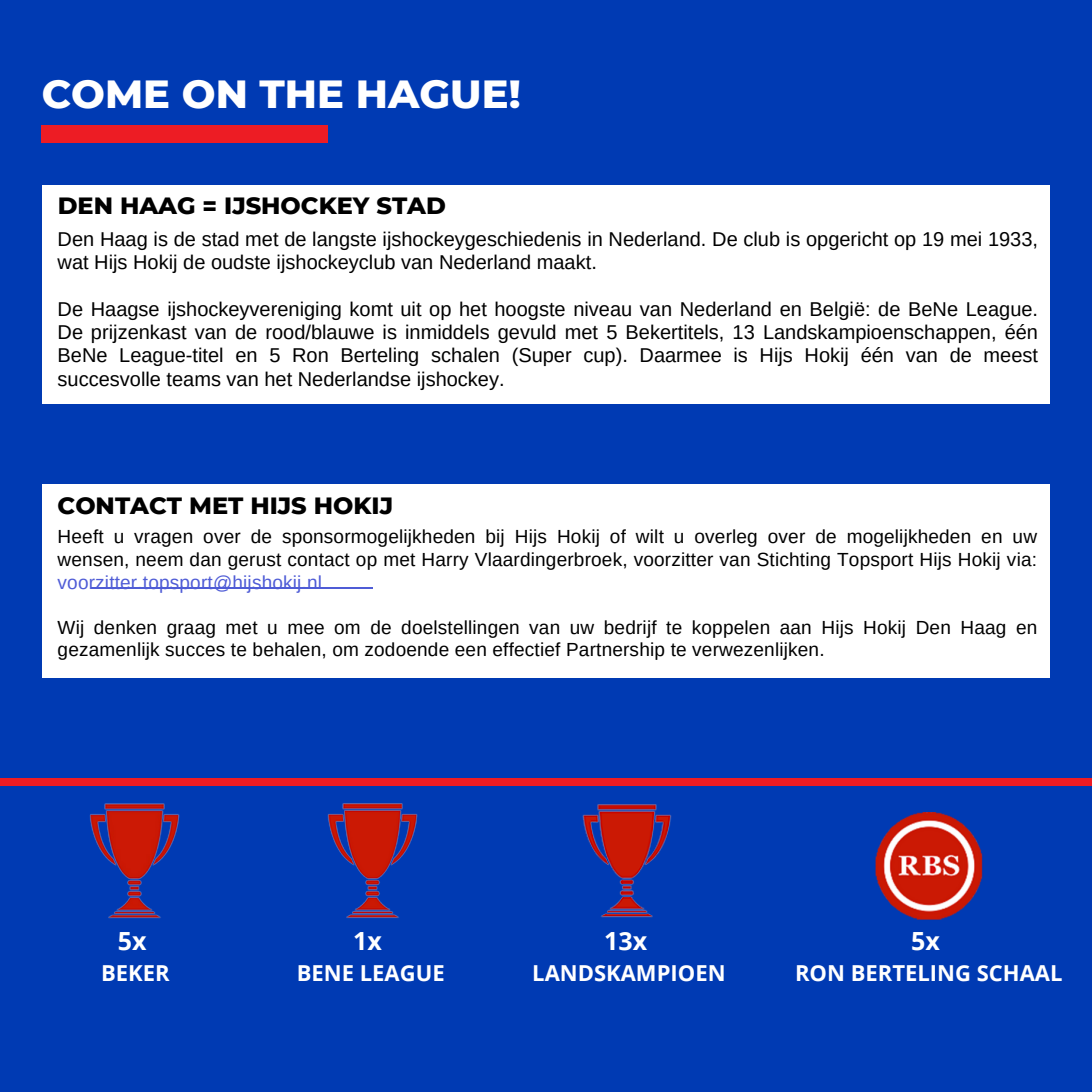
<style>
.page{position:relative;width:1092px;height:1092px;background:#fff}
.page>*{position:absolute;margin:0;border:0;box-sizing:border-box;transform-origin:0 0}
.t1{font:800 40px "Montserrat";color:#fff}
.t2{font:700 25px "Open Sans";color:#fff}
.t3{font:800 24px "Montserrat";color:#000}
.t4{font:700 22px "Open Sans";color:#fff}
.t5{font:20px/23.2px "Arimo";color:#000}
.t6{font:19px/22.5px "Arimo";letter-spacing:.01em;color:#000;text-align:justify}
.s1{color:#4f5cd6}
</style>
<div class="page">
<div style="left:0;top:0;width:1091px;height:1091px;background:#003ab3"></div>
<div style="left:42px;top:126px;width:285px;height:16px;background:#ed1c24"></div>
<div style="left:0;top:777px;width:1091px;height:17px;background:#ee1c23"></div>
<div style="left:42px;top:185px;width:1007px;height:219px;background:#fff"></div>
<div style="left:42px;top:484px;width:1007px;height:194px;background:#fff"></div>
<hr style="left:91px;top:588px;width:281px;height:1px;background:#4f5cd6">
<div style="left:0;top:785px;width:1091px;height:202px;background:#003ab3"></div>
<img style="left:89px;top:803px;width:91px;height:116px">
<img style="left:327px;top:803px;width:91px;height:115px">
<img style="left:582px;top:804px;width:90px;height:114px">
<img style="left:875px;top:812px;width:108px;height:108px">
<p class="t1" style="left:42px;top:69px;width:480px">COME ON THE HAGUE!</p>
<p class="t3" style="left:58px;top:191px;width:389px">DEN HAAG = IJSHOCKEY STAD</p>
<p class="t5" style="left:58px;top:227px;width:981px">Den Haag is de stad met de langste ijshockeygeschiedenis in Nederland. De club is opgericht op 19 mei 1933, wat Hijs Hokij de oudste ijshockeyclub van Nederland maakt.</p>
<p class="t5" style="left:58px;top:297px;width:981px;text-align:justify">De Haagse ijshockeyvereniging komt uit op het hoogste niveau van Nederland en België: de BeNe League.<br>De prijzenkast van de rood/blauwe is inmiddels gevuld met 5 Bekertitels, 13 Landskampioenschappen, één BeNe League-titel en 5 Ron Berteling schalen (Super cup). Daarmee is Hijs Hokij één van de meest succesvolle teams van het Nederlandse ijshockey.</p>
<p class="t3" style="left:58px;top:490px;width:337px">CONTACT MET HIJS HOKIJ</p>
<p class="t6" style="left:58px;top:525px;width:980px">Heeft u vragen over de sponsormogelijkheden bij Hijs Hokij of wilt u overleg over de mogelijkheden en uw wensen, neem dan gerust contact op met Harry Vlaardingerbroek, voorzitter van Stichting Topsport Hijs Hokij via: <span class="s1">voorzitter.topsport@hijshokij.nl</span></p>
<p class="t6" style="left:58px;top:615px;width:980px">Wij denken graag met u mee om de doelstellingen van uw bedrijf te koppelen aan Hijs Hokij Den Haag en gezamenlijk succes te behalen, om zodoende een effectief Partnership te verwezenlijken.</p>
<p class="t2" style="left:118px;top:922px;width:30px">5x</p>
<p class="t4" style="left:101px;top:956px;width:70px">BEKER</p>
<p class="t2" style="left:353px;top:922px;width:30px">1x</p>
<p class="t4" style="left:297px;top:956px;width:149px">BENE LEAGUE</p>
<p class="t2" style="left:604px;top:922px;width:44px">13x</p>
<p class="t4" style="left:532px;top:956px;width:195px">LANDSKAMPIOEN</p>
<p class="t2" style="left:910px;top:922px;width:30px">5x</p>
<p class="t4" style="left:794px;top:956px;width:269px">RON BERTELING SCHAAL</p>
</div>
